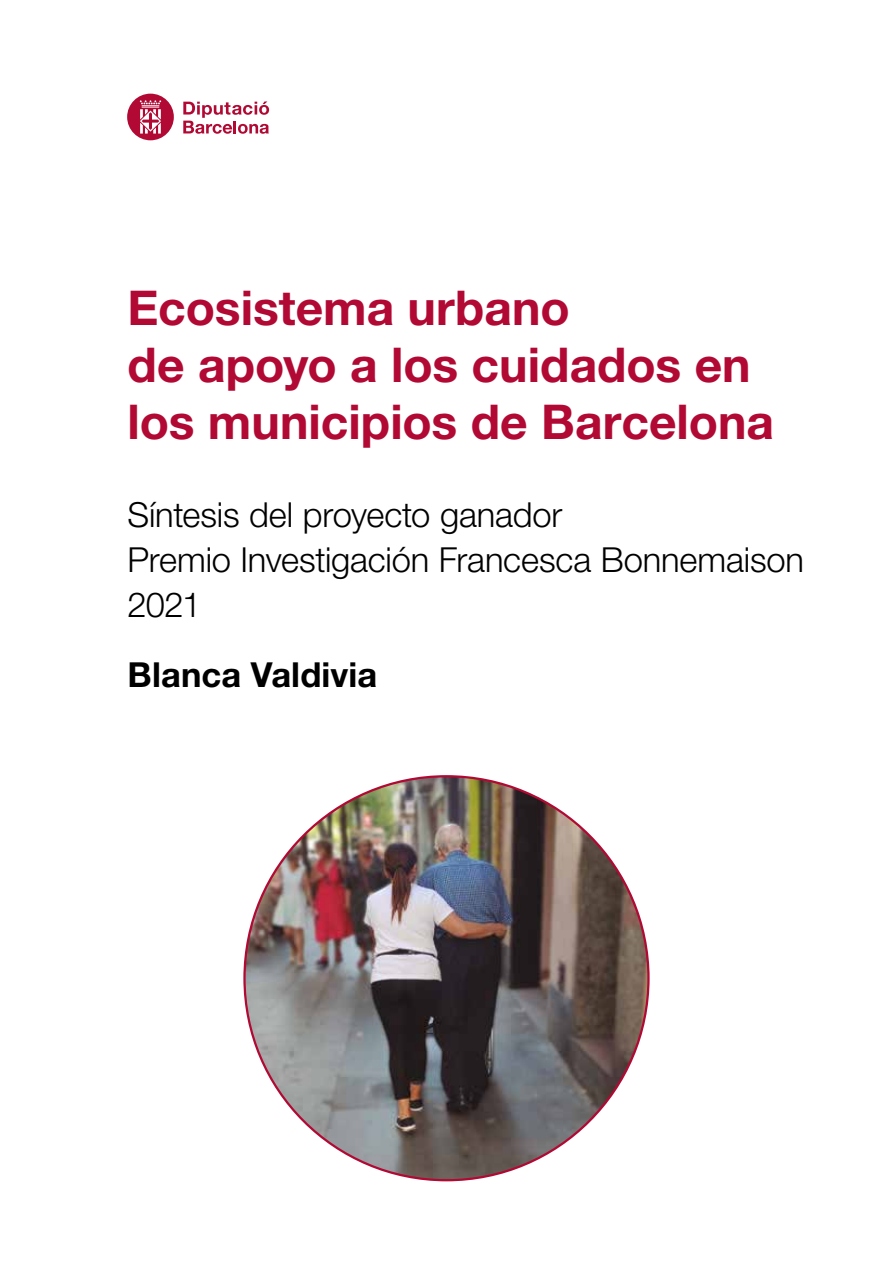
<style>
.page{position:relative;width:893px;height:1263px;background:#fff}
.page>*{position:absolute;margin:0;border:0;box-sizing:border-box;transform-origin:0 0}
.t1{font:700 48px/57px "Helvetica Neue LT Std";color:#b10933}
.t2{font:300 34.5px/45px "Helvetica Neue LT Std";letter-spacing:-.005em;color:#000}
.t3{font:700 34.5px "Helvetica Neue LT Std";letter-spacing:.005em;color:#000}
</style>
<div class="page">
<svg style="left:183px;top:101px;width:86px;height:33px"></svg>
<svg style="left:127px;top:94px;width:47px;height:46px"></svg>
<img style="left:244px;top:776px;width:404px;height:404px;border-radius:202px">
<h1 class="t1" style="left:128px;top:278px;width:648px">Ecosistema urbano<br>de apoyo a los cuidados en los municipios de Barcelona</h1>
<p class="t2" style="left:128px;top:491px;width:678px">Síntesis del proyecto ganador<br>Premio Investigación Francesca Bonnemaison<br>2021</p>
<p class="t3" style="left:128px;top:653px;width:251px">Blanca Valdivia</p>
</div>
